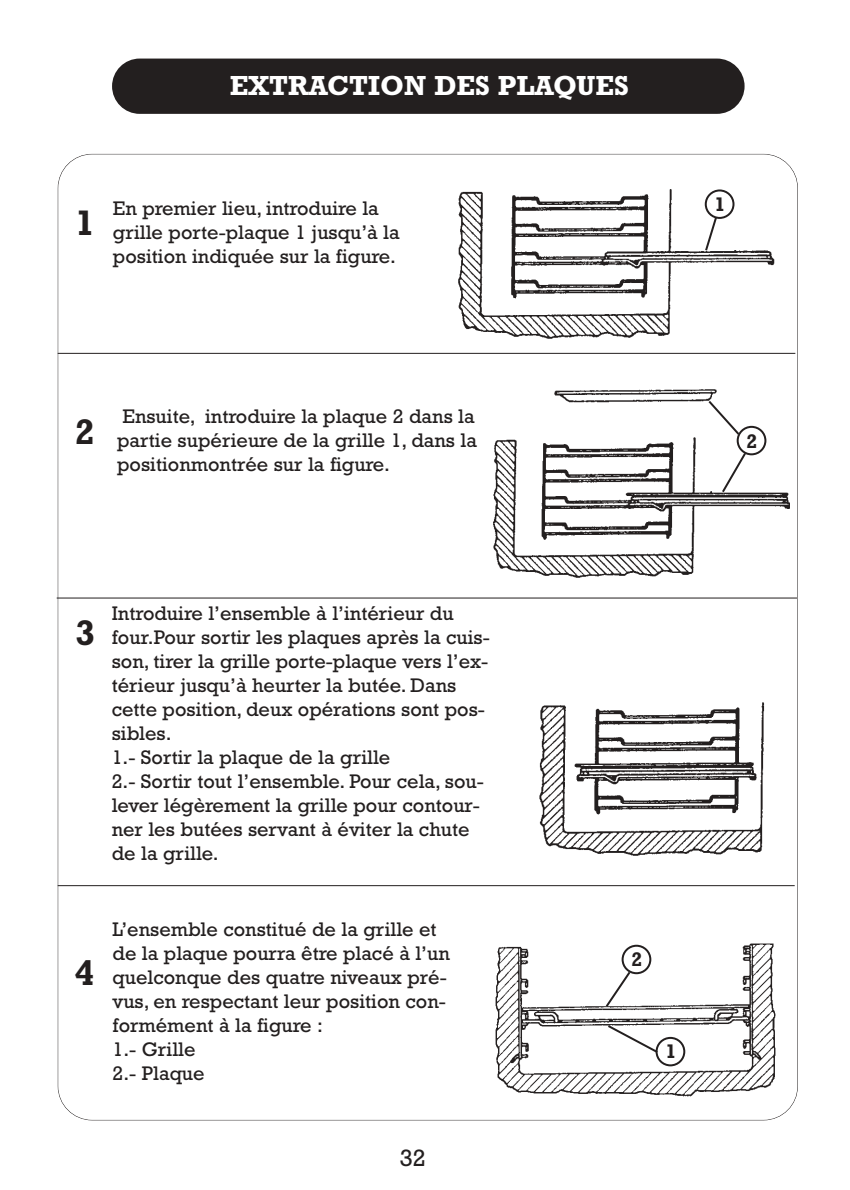
<style>
.page{position:relative;width:850px;height:1190px;background:#fff}
.page>*{position:absolute;margin:0;border:0;box-sizing:border-box;transform-origin:0 0}
.t1{font:700 36px "Rockwell";color:#231f1f}
.t2{font:700 28px "Rockwell";color:#fff}
.t3{font:24px "Rockwell";color:#231f1f}
.t4{font:20px/24px "Rockwell";color:#231f1f}
.t5{font:700 20px "Rockwell";color:#231f1f}
</style>
<div class="page">
<img style="left:458px;top:158px;width:322px;height:181px">
<svg style="left:705px;top:189px;width:30px;height:26px"></svg>
<div style="left:112px;top:59px;width:633px;height:55px;background:#231f1f;border-radius:28px"></div>
<hr style="left:58px;top:353px;width:737px;height:1px;background:#231f1f">
<hr style="left:57px;top:598px;width:740px;height:1px;background:#231f1f">
<hr style="left:58px;top:885px;width:737px;height:1px;background:#231f1f">
<img style="left:493px;top:390px;width:296px;height:188px">
<img style="left:539px;top:702px;width:226px;height:152px">
<img style="left:495px;top:943px;width:281px;height:154px">
<svg style="left:656px;top:1055px;width:29px;height:11px"></svg>
<svg style="left:748px;top:426px;width:18px;height:29px"></svg>
<svg style="left:604px;top:215px;width:144px;height:840px"></svg>
<h2 class="t2" style="left:230px;top:76px;width:401px">EXTRACTION DES PLAQUES</h2>
<h1 class="t1" style="left:75px;top:210px;width:21px">1</h1>
<p class="t4" style="left:113px;top:198px;width:288px">En premier lieu, introduire la grille porte-plaque 1 jusqu’à la position indiquée sur la figure.</p>
<p class="t5" style="left:714px;top:198px;width:13px">1</p>
<h1 class="t1" style="left:75px;top:419px;width:21px">2</h1>
<p class="t4" style="left:117px;top:406px;width:361px;text-align:justify">Ensuite, introduire la plaque 2 dans la partie supérieure de la grille 1, dans la positionmontrée sur la figure.</p>
<h1 class="t1" style="left:75px;top:621px;width:21px">3</h1>
<p class="t4" style="left:112px;top:603px;width:380px">Introduire l’ensemble à l’intérieur du four.Pour sortir les plaques après la cuis&shy;son, tirer la grille porte-plaque vers l’ex&shy;térieur jusqu’à heurter la butée. Dans cette position, deux opérations sont pos&shy;sibles.<br>1.- Sortir la plaque de la grille<br>2.- Sortir tout l’ensemble. Pour cela, sou&shy;lever légèrement la grille pour contour&shy;ner les butées servant à éviter la chute de la grille.</p>
<h1 class="t1" style="left:75px;top:960px;width:21px">4</h1>
<p class="t4" style="left:113px;top:920px;width:339px">L’ensemble constitué de la grille et de la plaque pourra être placé à l’un quelconque des quatre niveaux pré&shy;vus, en respectant leur position con&shy;formément à la figure :<br>1.- Grille<br>2.- Plaque</p>
<p class="t3" style="left:400px;top:1149px;width:28px">32</p>
<p class="t5" style="left:746px;top:434px;width:13px">2</p>
<p class="t5" style="left:631px;top:953px;width:13px">2</p>
<p class="t5" style="left:665px;top:1045px;width:13px">1</p>
</div>
